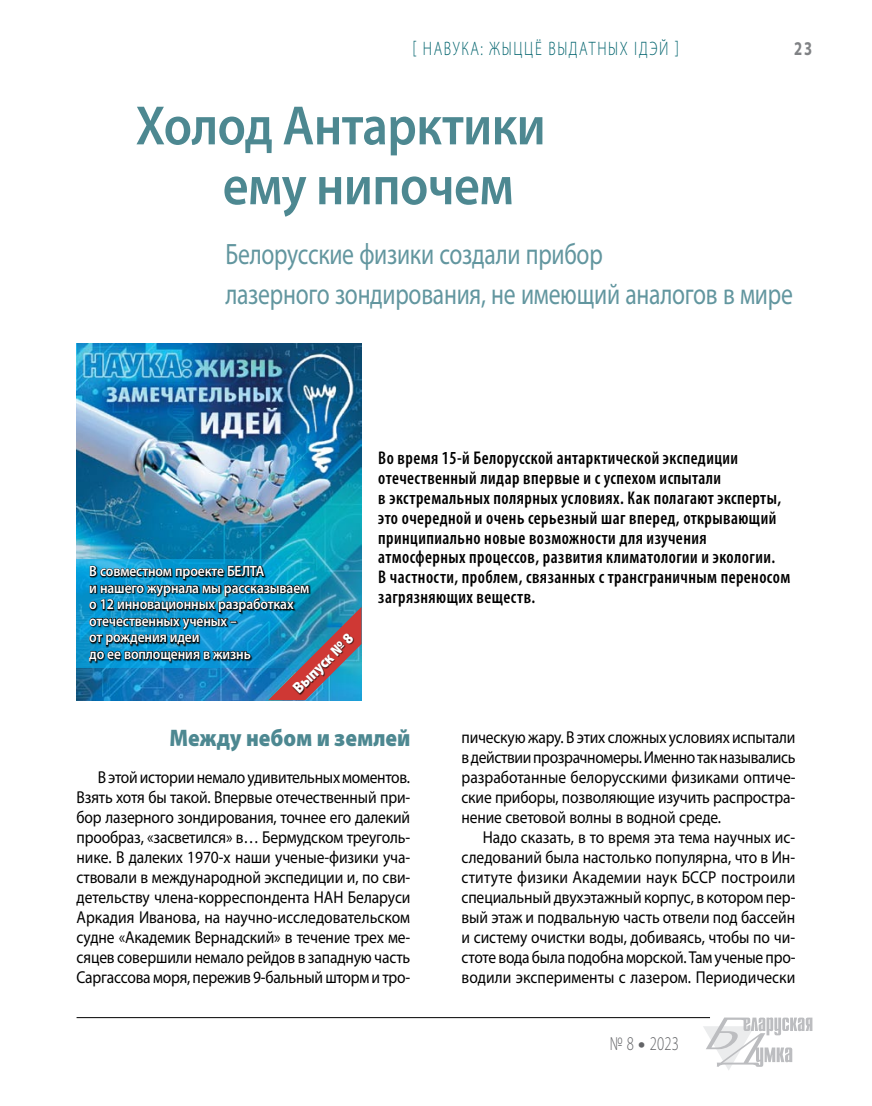
<style>
.page{position:relative;width:872px;height:1106px;background:#fff}
.page>*{position:absolute;margin:0;border:0;box-sizing:border-box;transform-origin:0 0}
.t1{font:600 55.8px/59.8px "Myriad Pro";letter-spacing:-.01em;color:#4d8891;scale:.9 1}
.t2{font:29.55px/39.9px "Myriad Pro";letter-spacing:-.01em;color:#62969f;scale:.8 1}
.t3{font:900 24px "Myriad Pro";color:#4d8891;scale:.9 1}
.t4{font:300 19.5px "Myriad Pro";letter-spacing:.11em;color:#00636d;scale:.75 1}
.t5{font:300 19.5px "Myriad Pro";color:#636467;scale:.75 1}
.t6{font:700 19.5px "Myriad Pro";color:#808285;scale:.75 1}
.t7{font:600 condensed 18.45px/20px "Myriad Pro";letter-spacing:.025em;color:#000;scale:.95 1}
.t8{font:17.25px/20px "Myriad Pro";letter-spacing:-.01em;color:#000;text-align:justify;scale:.9 1}
.t9{font:900 15.75px "Myriad Pro";color:#fff;scale:.9 1}
.t10{font:600 15px/16.5px "Myriad Pro";letter-spacing:-.01em;color:#fff;scale:.9 1}
.s1{font-weight:900}
</style>
<div class="page">
<hr style="left:77px;top:1017px;width:633px;height:1px;background:#000">
<svg style="left:703px;top:1017px;width:109px;height:53px"></svg>
<img style="left:77px;top:344px;width:284px;height:356px">
<svg style="left:77px;top:558px;width:12px;height:109px"></svg>
<img style="left:89px;top:533px;width:272px;height:167px">
<p class="t4" style="left:412px;top:38px;width:357px">[ Навука: жыццё выдатн ых ідэй ]</p>
<p class="t6" style="left:794px;top:36px;width:26px">23</p>
<h1 class="t1" style="left:223px;top:94px;width:360px;text-indent:-87px">Холод Антарктики ему нипочем</h1>
<h2 class="t2" style="left:225px;top:234px;width:710px">Белорусские физики создали прибор<br>лазерного зондирования, не имеющий аналогов в мире</h2>
<p class="t10" style="left:89px;top:562px;width:246px">В совместном проекте БЕЛТА<br>и нашего журнала мы рассказываем о 12 инновационных разработках отечественных ученых –<br>от рождения идеи<br>до ее воплощения в жизнь</p>
<p class="t9" style="left:289px;top:684px;width:88px;rotate:-45deg">Выпуск № 8</p>
<p class="t7" style="left:378px;top:447px;width:435px">Во время 15-й Белорусской антарктической экспедиции отечественный лидар впервые и с успехом испытали<br>в экстремальных полярных условиях. Как полагают эксперты, это очередной и очень серьезный шаг вперед, открывающий принципиально новые возможности для изучения атмосферных процессов, развития климатологии и экологии.<br>В частности, проблем, связанных с трансграничным переносом загрязняющих веществ.</p>
<h3 class="t3" style="left:170px;top:724px;width:269px">Между небом и землей</h3>
<p class="t8" style="left:77px;top:767px;width:372px;text-indent:21px">В этой истории немало удивительных моментов.<br>Взять хотя бы такой. Впервые отечественный при&shy;бор лазерного зондирования, точнее его далекий прообраз, «засветился» в… Бермудском треуголь&shy;нике. В далеких 1970-х наши ученые-физики уча&shy;ствовали в международной экспедиции и, по сви&shy;детельству члена-корреспондента НАН Беларуси Аркадия Иванова, на научно-исследовательском судне «Академик Вернадский» в течение трех ме&shy;сяцев совершили немало рейдов в западную часть Саргассова моря, пережив 9-бальный шторм и тро-</p>
<p class="t8" style="left:461px;top:727px;width:373px">пическую жару. В этих сложных условиях испытали в действии прозрачномеры. Именно так назывались разработанные белорусскими физиками оптиче&shy;ские приборы, позволяющие изучить распростра&shy;нение световой волны в водной среде.</p>
<p class="t8" style="left:461px;top:827px;width:372px;text-indent:21px">Надо сказать, в то время эта тема научных ис&shy;следований была настолько популярна, что в Ин&shy;ституте физики Академии наук БССР построили специальный двухэтажный корпус, в котором пер&shy;вый этаж и подвальную часть отвели под бассейн и систему очистки воды, добиваясь, чтобы по чи&shy;стоте вода была подобна морской. Там ученые про&shy;водили эксперименты с лазером. Периодически</p>
<p class="t5" style="left:609px;top:1032px;width:94px">№ 8 <span class="s1">•</span> 2023</p>
</div>
